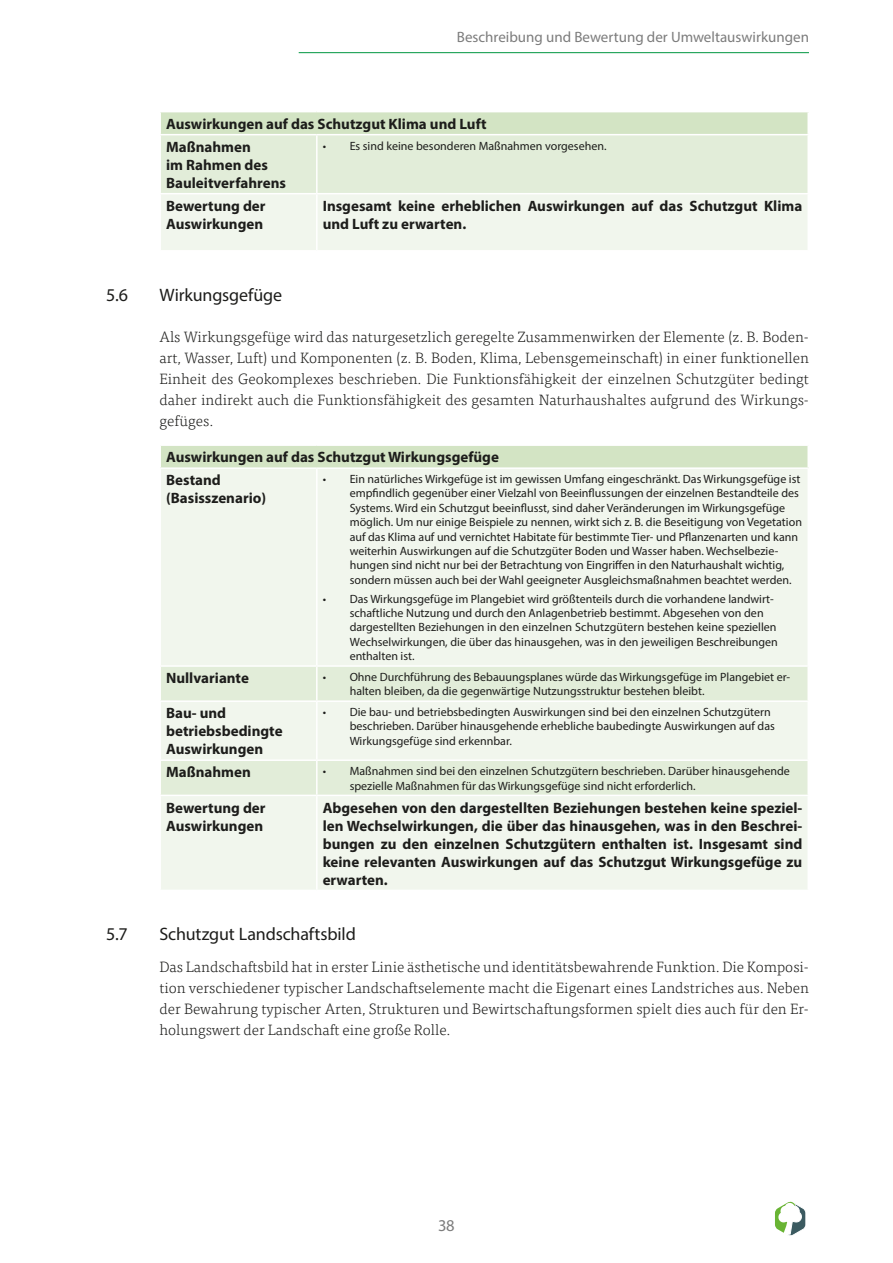
<style>
.page{position:relative;width:893px;height:1263px;background:#fff}
.page>*{position:absolute;margin:0;border:0;box-sizing:border-box;transform-origin:0 0}
.t1{font:18px "Myriad Pro";letter-spacing:-.005em;color:#1d1d1b}
.t2{font:16.5px "Myriad Pro";color:#7c7c7c}
.Fließtext{font:300 15px/21px "Tisa Pro";color:#1d1d1b;text-align:justify}
.Tabelle-Bewertung{font:700 15px/18px "Myriad Pro";color:#1d1d1b}
.Tabellenüberschrift{font:700 15px/18px "Myriad Pro";color:#1d1d1b}
.t3{font:15px "Myriad Pro";color:#7c7c7c}
.t4{font:12px/14.4px "Myriad Pro";color:#1d1d1b}
</style>
<div class="page">
<hr style="left:299px;top:52px;width:510px;height:1px;background:#009640">
<svg style="left:775px;top:1201px;width:31px;height:35px"></svg>
<div style="left:160px;top:112px;width:648px;height:23px;background:#d3e4c4"></div>
<svg style="left:161px;top:135px;width:646px;height:115px;background:#e9f1e3"></svg>
<hr style="left:316px;top:135px;width:2px;height:58px;background:#fff">
<hr style="left:159px;top:193px;width:158px;height:1px;background:#fff">
<hr style="left:317px;top:193px;width:492px;height:1px;background:#fff">
<hr style="left:316px;top:194px;width:2px;height:56px;background:#fff">
<hr style="left:159px;top:112px;width:2px;height:22px;background:#fff">
<hr style="left:807px;top:112px;width:2px;height:22px;background:#fff">
<hr style="left:159px;top:134px;width:158px;height:1px;background:#fff">
<hr style="left:317px;top:134px;width:492px;height:1px;background:#fff">
<div style="left:160px;top:445px;width:648px;height:23px;background:#d3e4c4"></div>
<div style="left:161px;top:469px;width:646px;height:421px;background:#f1f6ed"></div>
<svg style="left:161px;top:667px;width:646px;height:128px;background:#e8f1e2"></svg>
<hr style="left:316px;top:469px;width:2px;height:196px;background:#fff">
<hr style="left:159px;top:665px;width:158px;height:2px;background:#fff">
<hr style="left:317px;top:665px;width:492px;height:2px;background:#fff">
<hr style="left:316px;top:667px;width:2px;height:33px;background:#fff">
<hr style="left:159px;top:700px;width:158px;height:2px;background:#fff">
<hr style="left:317px;top:700px;width:492px;height:2px;background:#fff">
<hr style="left:316px;top:702px;width:2px;height:57px;background:#fff">
<hr style="left:159px;top:759px;width:158px;height:2px;background:#fff">
<hr style="left:317px;top:759px;width:492px;height:2px;background:#fff">
<hr style="left:316px;top:761px;width:2px;height:34px;background:#fff">
<hr style="left:159px;top:795px;width:158px;height:1px;background:#fff">
<hr style="left:317px;top:795px;width:492px;height:1px;background:#fff">
<hr style="left:316px;top:796px;width:2px;height:94px;background:#fff">
<hr style="left:159px;top:444px;width:158px;height:2px;background:#fff">
<hr style="left:159px;top:446px;width:2px;height:21px;background:#fff">
<hr style="left:317px;top:444px;width:492px;height:2px;background:#fff">
<hr style="left:807px;top:446px;width:2px;height:21px;background:#fff">
<hr style="left:159px;top:467px;width:158px;height:2px;background:#fff">
<hr style="left:317px;top:467px;width:492px;height:2px;background:#fff">
<p class="t3" style="left:457px;top:28px;width:354px">Beschreibung und Bewertung der Umweltauswirkungen</p>
<p class="Tabellenüberschrift" style="left:166px;top:114px;width:322px">Auswirkungen auf das Schutzgut Klima und Luft</p>
<p class="Tabellenüberschrift" style="left:166px;top:137px;width:121px">Maßnahmen<br>im Rahmen des<br>Bauleitverfahrens</p>
<p class="t4" style="left:323px;top:138px;width:285px">• Es sind keine besonderen Maßnahmen vorgesehen.</p>
<p class="Tabellenüberschrift" style="left:166px;top:196px;width:101px">Bewertung der<br>Auswirkungen</p>
<p class="Tabelle-Bewertung" style="left:323px;top:196px;width:481px">Insgesamt keine erheblichen Auswirkungen auf das Schutzgut Klima und Luft zu erwarten.</p>
<p class="t1" style="left:106px;top:284px;width:23px">5.6</p>
<p class="t1" style="left:159px;top:284px;width:124px">Wirkungsgefüge</p>
<p class="Fließtext" style="left:159px;top:326px;width:651px">Als Wirkungsgefüge wird das naturgesetzlich geregelte Zusammenwirken der Elemente (z. B. Boden&shy;art, Wasser, Luft) und Komponenten (z. B. Boden, Klima, Lebensgemeinschaft) in einer funktionellen Einheit des Geokomplexes beschrieben. Die Funktionsfähigkeit der einzelnen Schutzgüter bedingt daher indirekt auch die Funktionsfähigkeit des gesamten Naturhaushaltes aufgrund des Wirkungs&shy;gefüges.</p>
<p class="Tabellenüberschrift" style="left:166px;top:448px;width:334px">Auswirkungen auf das Schutzgut Wirkungsgefüge</p>
<p class="Tabellenüberschrift" style="left:166px;top:471px;width:101px">Bestand (Basisszenario)</p>
<p class="t4" style="left:350px;top:472px;width:454px;text-indent:-27px">• Ein natürliches Wirkgefüge ist im gewissen Umfang eingeschränkt. Das Wirkungsgefüge ist empfindlich gegenüber einer Vielzahl von Beeinflussungen der einzelnen Bestandteile des Systems. Wird ein Schutzgut beeinflusst, sind daher Veränderungen im Wirkungsgefüge möglich. Um nur einige Beispiele zu nennen, wirkt sich z. B. die Beseitigung von Vegetation auf das Klima auf und vernichtet Habitate für bestimmte Tier- und Pflanzenarten und kann weiterhin Auswirkungen auf die Schutzgüter Boden und Wasser haben. Wechselbezie&shy;hungen sind nicht nur bei der Betrachtung von Eingriffen in den Naturhaushalt wichtig, sondern müssen auch bei der Wahl geeigneter Ausgleichsmaßnahmen beachtet werden.</p>
<p class="t4" style="left:350px;top:591px;width:430px;text-indent:-27px">• Das Wirkungsgefüge im Plangebiet wird größtenteils durch die vorhandene landwirt&shy;schaftliche Nutzung und durch den Anlagenbetrieb bestimmt. Abgesehen von den dargestellten Beziehungen in den einzelnen Schutzgütern bestehen keine speziellen Wechselwirkungen, die über das hinausgehen, was in den jeweiligen Beschreibungen enthalten ist.</p>
<p class="Tabellenüberschrift" style="left:166px;top:669px;width:84px">Nullvariante</p>
<p class="t4" style="left:350px;top:669px;width:442px;text-indent:-27px">• Ohne Durchführung des Bebauungsplanes würde das Wirkungsgefüge im Plangebiet er&shy;halten bleiben, da die gegenwärtige Nutzungsstruktur bestehen bleibt.</p>
<p class="Tabellenüberschrift" style="left:166px;top:704px;width:118px">Bau- und betriebsbedingte<br>Auswirkungen</p>
<p class="t4" style="left:350px;top:705px;width:427px;text-indent:-27px">• Die bau- und betriebsbedingten Auswirkungen sind bei den einzelnen Schutzgütern beschrieben. Darüber hinausgehende erhebliche baubedingte Auswirkungen auf das<br>Wirkungsgefüge sind erkennbar.</p>
<p class="Tabellenüberschrift" style="left:166px;top:763px;width:86px">Maßnahmen</p>
<p class="t4" style="left:350px;top:764px;width:442px;text-indent:-27px">• Maßnahmen sind bei den einzelnen Schutzgütern beschrieben. Darüber hinausgehende spezielle Maßnahmen für das Wirkungsgefüge sind nicht erforderlich.</p>
<p class="Tabellenüberschrift" style="left:166px;top:798px;width:101px">Bewertung der<br>Auswirkungen</p>
<p class="Tabelle-Bewertung" style="left:323px;top:798px;width:481px;text-align:justify">Abgesehen von den dargestellten Beziehungen bestehen keine speziel&shy;len Wechselwirkungen, die über das hinausgehen, was in den Beschrei&shy;bungen zu den einzelnen Schutzgütern enthalten ist. Insgesamt sind keine relevanten Auswirkungen auf das Schutzgut Wirkungsgefüge zu erwarten.</p>
<p class="t1" style="left:106px;top:923px;width:23px">5.7</p>
<p class="t1" style="left:159px;top:923px;width:198px">Schutzgut Landschaftsbild</p>
<p class="Fließtext" style="left:159px;top:956px;width:651px">Das Landschaftsbild hat in erster Linie ästhetische und identitätsbewahrende Funktion. Die Komposi&shy;tion verschiedener typischer Landschaftselemente macht die Eigenart eines Landstriches aus. Neben der Bewahrung typischer Arten, Strukturen und Bewirtschaftungsformen spielt dies auch für den Er&shy;holungswert der Landschaft eine große Rolle.</p>
<h2 class="t2" style="left:438px;top:1215px;width:18px">38</h2>
</div>
